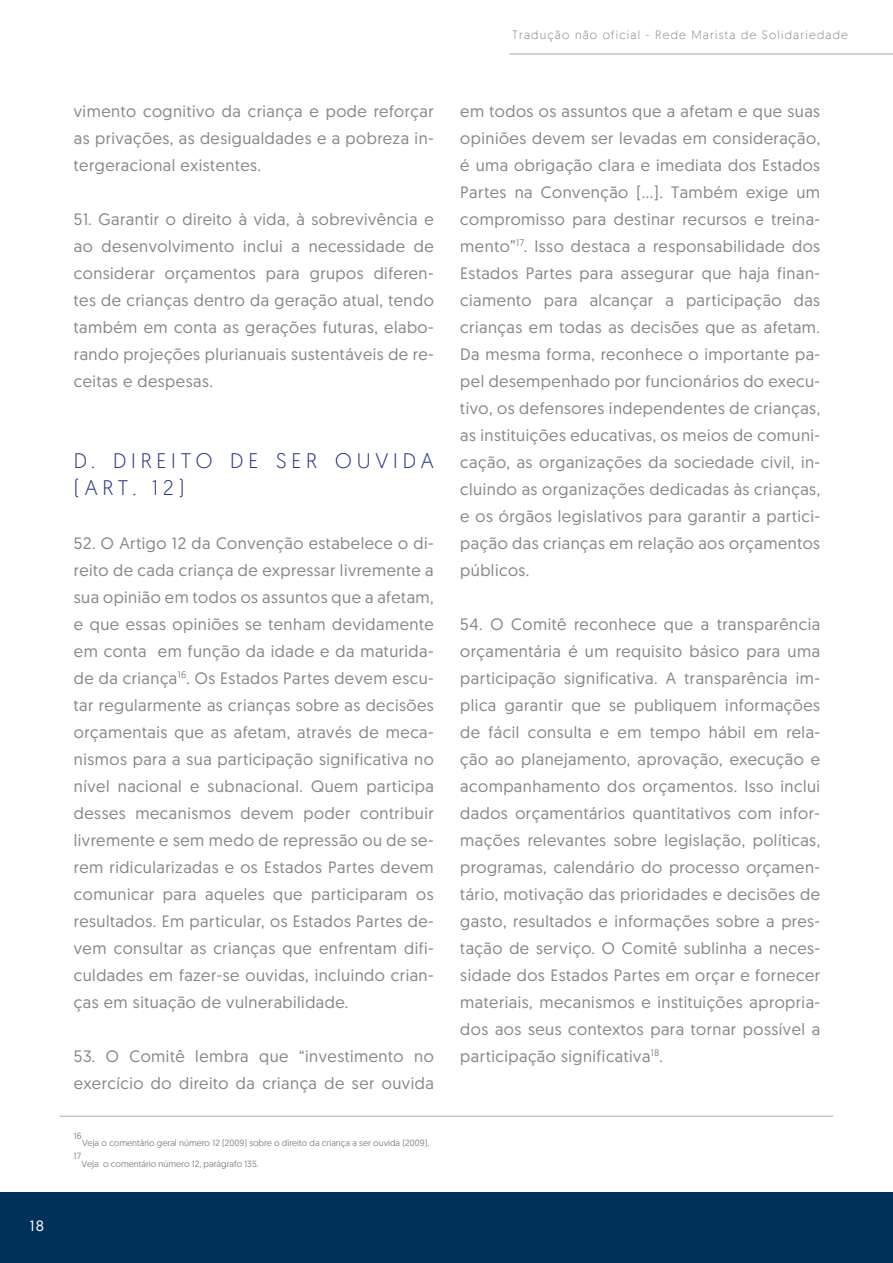
<style>
.page{position:relative;width:893px;height:1263px;background:#fff}
.page>*{position:absolute;margin:0;border:0;box-sizing:border-box;transform-origin:0 0}
.t1{font:300 21px/27px "Geomanist";letter-spacing:.23em;color:#283583}
.t2{font:16.5px/27px "Geomanist";letter-spacing:.03em;color:#878787;text-align:justify}
.t3{font:15px "Geomanist";color:#fff}
.t4{font:300 12px "Geomanist";letter-spacing:.1em;color:#878787}
.t5{font:9px "Geomanist";color:#878787}
</style>
<div class="page">
<div style="left:0;top:1193px;width:893px;height:70px;background:#00315b"></div>
<hr style="left:509px;top:53px;width:384px;height:2px;background:#c6c6c6">
<hr style="left:60px;top:1115px;width:773px;height:2px;background:#c6c6c6">
<p class="t3" style="left:30px;top:1216px;width:16px">18</p>
<p class="t2" style="left:74px;top:97px;width:361px">vimento cognitivo da criança e pode reforçar as privações, as desigualdades e a pobreza in&shy;tergeracional existentes.</p>
<p class="t2" style="left:74px;top:205px;width:361px">51. Garantir o direito à vida, à sobrevivência e ao desenvolvimento inclui a necessidade de considerar orçamentos para grupos diferen&shy;tes de crianças dentro da geração atual, tendo também em conta as gerações futuras, elabo&shy;rando projeções plurianuais sustentáveis de re&shy;ceitas e despesas.</p>
<p class="t1" style="left:74px;top:446px;width:361px">D. DIREITO DE SER OUVIDA (ART. 12)</p>
<p class="t2" style="left:74px;top:529px;width:361px">52. O Artigo 12 da Convenção estabelece o di&shy;reito de cada criança de expressar livremente a sua opinião em todos os assuntos que a afetam, e que essas opiniões se tenham devidamente em conta em função da idade e da maturida&shy;de da criança<sup>16</sup>. Os Estados Partes devem escu&shy;tar regularmente as crianças sobre as decisões orçamentais que as afetam, através de meca&shy;nismos para a sua participação significativa no nível nacional e subnacional. Quem participa desses mecanismos devem poder contribuir livremente e sem medo de repressão ou de se&shy;rem ridicularizadas e os Estados Partes devem comunicar para aqueles que participaram os resultados. Em particular, os Estados Partes de&shy;vem consultar as crianças que enfrentam difi&shy;culdades em fazer-se ouvidas, incluindo crian&shy;ças em situação de vulnerabilidade.</p>
<p class="t2" style="left:74px;top:1042px;width:361px">53. O Comitê lembra que “investimento no exercício do direito da criança de ser ouvida</p>
<p class="t5" style="left:74px;top:1130px;width:9px">16</p>
<p class="t5" style="left:82px;top:1137px;width:349px">Veja o comentário geral número 12 (2009) sobre o direito da criança a ser ouvida (2009).</p>
<p class="t5" style="left:74px;top:1150px;width:9px">17</p>
<p class="t5" style="left:82px;top:1158px;width:178px">Veja o comentário número 12, parágrafo 135.</p>
<p class="t4" style="left:512px;top:27px;width:337px">Tradução não oficial - Rede Marista de Solidariedade</p>
<p class="t2" style="left:460px;top:97px;width:361px">em todos os assuntos que a afetam e que suas opiniões devem ser levadas em consideração, é uma obrigação clara e imediata dos Estados Partes na Convenção [...]. Também exige um compromisso para destinar recursos e treina&shy;mento”<sup>17</sup>. Isso destaca a responsabilidade dos Estados Partes para assegurar que haja finan&shy;ciamento para alcançar a participação das crianças em todas as decisões que as afetam.<br>Da mesma forma, reconhece o importante pa&shy;pel desempenhado por funcionários do execu&shy;tivo, os defensores independentes de crianças, as instituições educativas, os meios de comuni&shy;cação, as organizações da sociedade civil, in&shy;cluindo as organizações dedicadas às crianças, e os órgãos legislativos para garantir a partici&shy;pação das crianças em relação aos orçamentos públicos.</p>
<p class="t2" style="left:460px;top:610px;width:361px">54. O Comitê reconhece que a transparência orçamentária é um requisito básico para uma participação significativa. A transparência im&shy;plica garantir que se publiquem informações de fácil consulta e em tempo hábil em rela&shy;ção ao planejamento, aprovação, execução e acompanhamento dos orçamentos. Isso inclui dados orçamentários quantitativos com infor&shy;mações relevantes sobre legislação, políticas, programas, calendário do processo orçamen&shy;tário, motivação das prioridades e decisões de gasto, resultados e informações sobre a pres&shy;tação de serviço. O Comitê sublinha a neces&shy;sidade dos Estados Partes em orçar e fornecer materiais, mecanismos e instituições apropria&shy;dos aos seus contextos para tornar possível a participação significativa<sup>18</sup>.</p>
</div>
